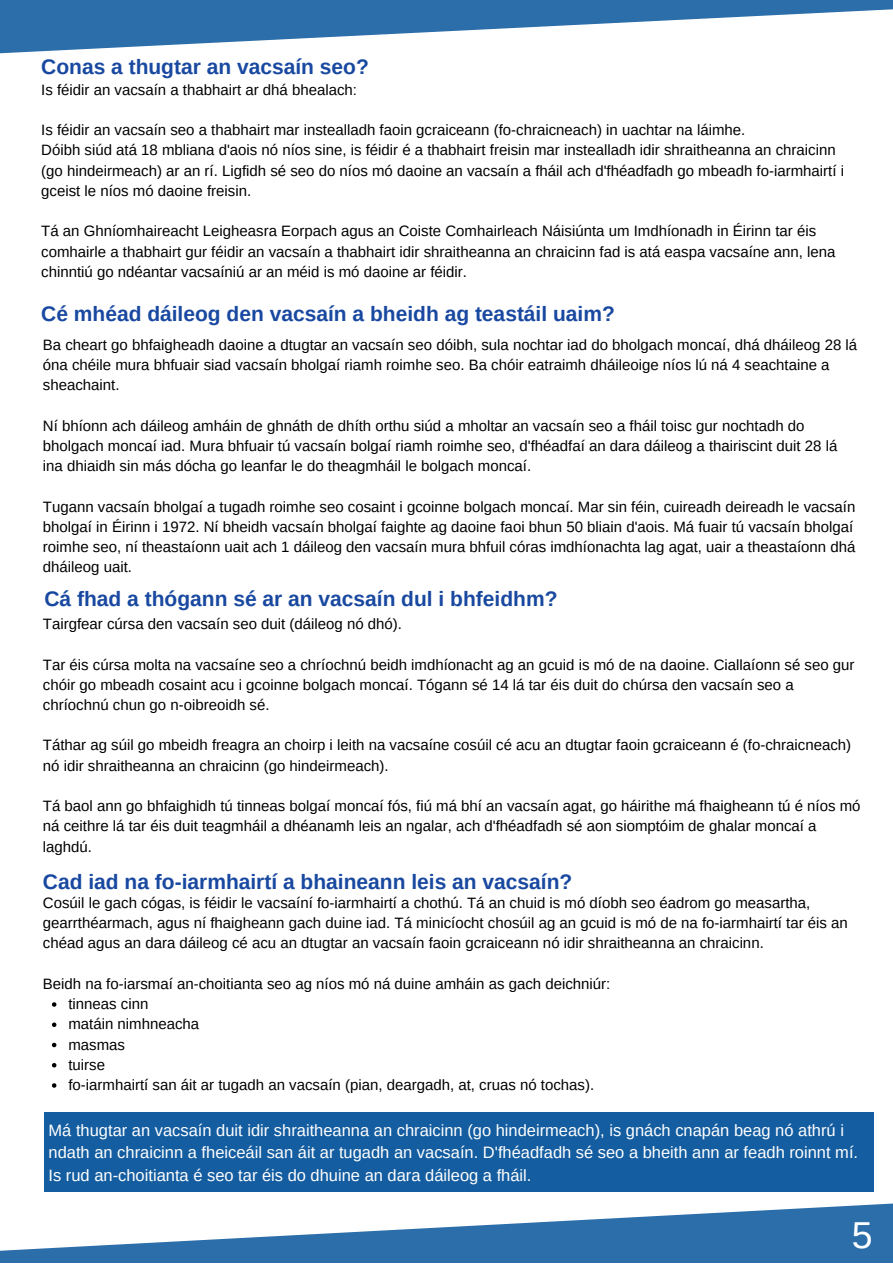
<style>
.page{position:relative;width:893px;height:1264px;background:#fff}
.page>*{position:absolute;margin:0;border:0;box-sizing:border-box;transform-origin:0 0}
.t1{font:40.95px "Arimo";color:#fff}
.t2{font:700 21px "Arimo";color:#1848a0}
.t3{font:16.5px/22.5px "Arimo";color:#fff}
.t4{font:15px/20.2px "Arimo";color:#000}
</style>
<div class="page">
<svg style="left:0;top:0;width:892px;height:54px;fill:#2c6eaa"></svg>
<svg style="left:0;top:1003px;width:892px;height:259px"></svg>
<svg style="left:52px;top:1002px;width:4px;height:4px"></svg>
<svg style="left:52px;top:1022px;width:4px;height:5px"></svg>
<svg style="left:52px;top:1042px;width:4px;height:5px"></svg>
<svg style="left:52px;top:1062px;width:4px;height:5px"></svg>
<svg style="left:52px;top:1083px;width:4px;height:4px"></svg>
<div style="left:44px;top:1111px;width:830px;height:80px;background:#145da0"></div>
<h2 class="t2" style="left:41px;top:55px;width:329px">Conas a thugtar an vacsaín seo?</h2>
<p class="t4" style="left:41px;top:79px;width:317px">Is féidir an vacsaín a thabhairt ar dhá bhealach:</p>
<p class="t4" style="left:41px;top:120px;width:804px">Is féidir an vacsaín seo a thabhairt mar instealladh faoin gcraiceann (fo-chraicneach) in uachtar na láimhe.<br>Dóibh siúd atá 18 mbliana d'aois nó níos sine, is féidir é a thabhairt freisin mar instealladh idir shraitheanna an chraicinn (go hindeirmeach) ar an rí. Ligfidh sé seo do níos mó daoine an vacsaín a fháil ach d'fhéadfadh go mbeadh fo-iarmhairtí i gceist le níos mó daoine freisin.</p>
<p class="t4" style="left:41px;top:221px;width:795px">Tá an Ghníomhaireacht Leigheasra Eorpach agus an Coiste Comhairleach Náisiúnta um Imdhíonadh in Éirinn tar éis comhairle a thabhairt gur féidir an vacsaín a thabhairt idir shraitheanna an chraicinn fad is atá easpa vacsaíne ann, lena chinntiú go ndéantar vacsaíniú ar an méid is mó daoine ar féidir.</p>
<h2 class="t2" style="left:41px;top:301px;width:575px">Cé mhéad dáileog den vacsaín a bheidh ag teastáil uaim?</h2>
<p class="t4" style="left:43px;top:334px;width:815px">Ba cheart go bhfaigheadh daoine a dtugtar an vacsaín seo dóibh, sula nochtar iad do bholgach moncaí, dhá dháileog 28 lá óna chéile mura bhfuair siad vacsaín bholgaí riamh roimhe seo. Ba chóir eatraimh dháileoige níos lú ná 4 seachtaine a sheachaint.</p>
<p class="t4" style="left:43px;top:415px;width:796px">Ní bhíonn ach dáileog amháin de ghnáth de dhíth orthu siúd a mholtar an vacsaín seo a fháil toisc gur nochtadh do bholgach moncaí iad. Mura bhfuair tú vacsaín bolgaí riamh roimhe seo, d'fhéadfaí an dara dáileog a thairiscint duit 28 lá ina dhiaidh sin más dócha go leanfar le do theagmháil le bolgach moncaí.</p>
<p class="t4" style="left:43px;top:496px;width:814px">Tugann vacsaín bholgaí a tugadh roimhe seo cosaint i gcoinne bolgach moncaí. Mar sin féin, cuireadh deireadh le vacsaín bholgaí in Éirinn i 1972. Ní bheidh vacsaín bholgaí faighte ag daoine faoi bhun 50 bliain d'aois. Má fuair tú vacsaín bholgaí roimhe seo, ní theastaíonn uait ach 1 dáileog den vacsaín mura bhfuil córas imdhíonachta lag agat, uair a theastaíonn dhá dháileog uait.</p>
<h2 class="t2" style="left:44px;top:586px;width:514px">Cá fhad a thógann sé ar an vacsaín dul i bhfeidhm?</h2>
<p class="t4" style="left:43px;top:613px;width:360px">Tairgfear cúrsa den vacsaín seo duit (dáileog nó dhó).</p>
<p class="t4" style="left:43px;top:654px;width:813px">Tar éis cúrsa molta na vacsaíne seo a chríochnú beidh imdhíonacht ag an gcuid is mó de na daoine. Ciallaíonn sé seo gur chóir go mbeadh cosaint acu i gcoinne bolgach moncaí. Tógann sé 14 lá tar éis duit do chúrsa den vacsaín seo a chríochnú chun go n-oibreoidh sé.</p>
<p class="t4" style="left:43px;top:735px;width:809px">Táthar ag súil go mbeidh freagra an choirp i leith na vacsaíne cosúil cé acu an dtugtar faoin gcraiceann é (fo-chraicneach) nó idir shraitheanna an chraicinn (go hindeirmeach).</p>
<p class="t4" style="left:43px;top:795px;width:819px">Tá baol ann go bhfaighidh tú tinneas bolgaí moncaí fós, fiú má bhí an vacsaín agat, go háirithe má fhaigheann tú é níos mó ná ceithre lá tar éis duit teagmháil a dhéanamh leis an ngalar, ach d'fhéadfadh sé aon siomptóim de ghalar moncaí a laghdú.</p>
<h2 class="t2" style="left:43px;top:869px;width:531px">Cad iad na fo-iarmhairtí a bhaineann leis an vacsaín?</h2>
<p class="t4" style="left:43px;top:892px;width:806px">Cosúil le gach cógas, is féidir le vacsaíní fo-iarmhairtí a chothú. Tá an chuid is mó díobh seo éadrom go measartha, gearrthéarmach, agus ní fhaigheann gach duine iad. Tá minicíocht chosúil ag an gcuid is mó de na fo-iarmhairtí tar éis an chéad agus an dara dáileog cé acu an dtugtar an vacsaín faoin gcraiceann nó idir shraitheanna an chraicinn.</p>
<p class="t4" style="left:43px;top:973px;width:569px">Beidh na fo-iarsmaí an-choitianta seo ag níos mó ná duine amháin as gach deichniúr:</p>
<p class="t4" style="left:68px;top:993px;width:527px">tinneas cinn<br>matáin nimhneacha<br>masmas<br>tuirse<br>fo-iarmhairtí san áit ar tugadh an vacsaín (pian, deargadh, at, cruas nó tochas).</p>
<p class="t3" style="left:49px;top:1118px;width:811px">Má thugtar an vacsaín duit idir shraitheanna an chraicinn (go hindeirmeach), is gnách cnapán beag nó athrú i ndath an chraicinn a fheiceáil san áit ar tugadh an vacsaín. D'fhéadfadh sé seo a bheith ann ar feadh roinnt mí.<br>Is rud an-choitianta é seo tar éis do dhuine an dara dáileog a fháil.</p>
<h1 class="t1" style="left:850px;top:1204px;width:24px">3<sub>5</sub></h1>
</div>
